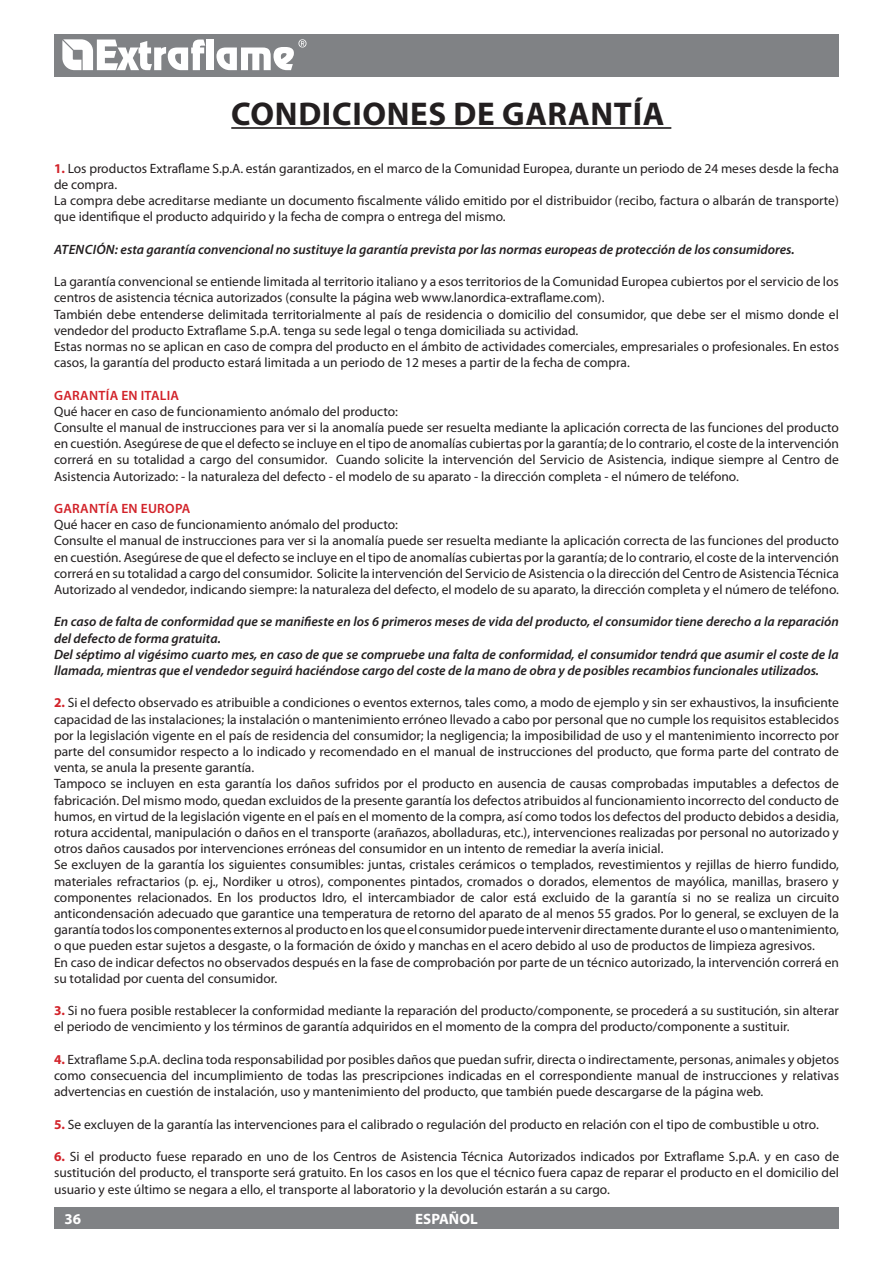
<style>
.page{position:relative;width:893px;height:1263px;background:#fff}
.page>*{position:absolute;margin:0;border:0;box-sizing:border-box;transform-origin:0 0}
.t1{font:700 33px "Myriad Pro";letter-spacing:.02em;color:#231f20}
.t2{font:700 15px "Myriad Pro";color:#fff}
.t3{font:13.5px/16.2px "Myriad Pro";color:#231f20}
.t4{font:italic 600 13.5px/16.2px "Myriad Pro";color:#231f20}
.t5{font:600 13.5px "Myriad Pro";letter-spacing:.02em;color:#d2232a}
.s1{font-weight:700;color:#d2232a}
</style>
<div class="page">
<div style="left:54px;top:34px;width:785px;height:43px;background:#808285"></div>
<div style="left:54px;top:1208px;width:785px;height:21px;background:#808285"></div>
<svg style="left:62px;top:39px;width:143px;height:31px"></svg>
<div style="left:207px;top:40px;width:7px;height:30px;background:#fff"></div>
<svg style="left:216px;top:39px;width:90px;height:31px"></svg>
<hr style="left:231px;top:127px;width:440px;height:2px;background:#231f20">
<h1 class="t1" style="left:231px;top:92px;width:435px">CONDICIONES DE GARANTÍA</h1>
<p class="t3" style="left:54px;top:160px;width:786px"><span class="s1">1.</span> Los productos Extraflame S.p.A. están garantizados, en el marco de la Comunidad Europea, durante un periodo de 24 meses desde la fecha de compra.<br>La compra debe acreditarse mediante un documento fiscalmente válido emitido por el distribuidor (recibo, factura o albarán de transporte) que identifique el producto adquirido y la fecha de compra o entrega del mismo.</p>
<p class="t4" style="left:54px;top:241px;width:742px">Atención: esta garantía convencional no sustituye la garantía prevista por las normas europeas de protección de los consumidores.</p>
<p class="t3" style="left:54px;top:273px;width:786px">La garantía convencional se entiende limitada al territorio italiano y a esos territorios de la Comunidad Europea cubiertos por el servicio de los centros de asistencia técnica autorizados (consulte la página web www.lanordica-extraflame.com).<br>También debe entenderse delimitada territorialmente al país de residencia o domicilio del consumidor, que debe ser el mismo donde el vendedor del producto Extraflame S.p.A. tenga su sede legal o tenga domiciliada su actividad.<br>Estas normas no se aplican en caso de compra del producto en el ámbito de actividades comerciales, empresariales o profesionales. En estos casos, la garantía del producto estará limitada a un periodo de 12 meses a partir de la fecha de compra.</p>
<p class="t5" style="left:54px;top:386px;width:127px">GARANTÍA EN ITALIA</p>
<p class="t3" style="left:54px;top:403px;width:786px">Qué hacer en caso de funcionamiento anómalo del producto:<br>Consulte el manual de instrucciones para ver si la anomalía puede ser resuelta mediante la aplicación correcta de las funciones del producto en cuestión. Asegúrese de que el defecto se incluye en el tipo de anomalías cubiertas por la garantía; de lo contrario, el coste de la intervención correrá en su totalidad a cargo del consumidor. Cuando solicite la intervención del Servicio de Asistencia, indique siempre al Centro de Asistencia Autorizado: - la naturaleza del defecto - el modelo de su aparato - la dirección completa - el número de teléfono.</p>
<p class="t5" style="left:54px;top:500px;width:138px">GARANTÍA EN EUROPA</p>
<p class="t3" style="left:54px;top:516px;width:786px">Qué hacer en caso de funcionamiento anómalo del producto:<br>Consulte el manual de instrucciones para ver si la anomalía puede ser resuelta mediante la aplicación correcta de las funciones del producto en cuestión. Asegúrese de que el defecto se incluye en el tipo de anomalías cubiertas por la garantía; de lo contrario, el coste de la intervención correrá en su totalidad a cargo del consumidor. Solicite la intervención del Servicio de Asistencia o la dirección del Centro de Asistencia Técnica Autorizado al vendedor, indicando siempre: la naturaleza del defecto, el modelo de su aparato, la dirección completa y el número de teléfono.</p>
<p class="t4" style="left:54px;top:613px;width:786px">En caso de falta de conformidad que se manifieste en los 6 primeros meses de vida del producto, el consumidor tiene derecho a la reparación del defecto de forma gratuita.<br>Del séptimo al vigésimo cuarto mes, en caso de que se compruebe una falta de conformidad, el consumidor tendrá que asumir el coste de la llamada, mientras que el vendedor seguirá haciéndose cargo del coste de la mano de obra y de posibles recambios funcionales utilizados.</p>
<p class="t3" style="left:54px;top:695px;width:787px"><span class="s1">2.</span> Si el defecto observado es atribuible a condiciones o eventos externos, tales como, a modo de ejemplo y sin ser exhaustivos, la insuficiente capacidad de las instalaciones; la instalación o mantenimiento erróneo llevado a cabo por personal que no cumple los requisitos establecidos por la legislación vigente en el país de residencia del consumidor; la negligencia; la imposibilidad de uso y el mantenimiento incorrecto por parte del consumidor respecto a lo indicado y recomendado en el manual de instrucciones del producto, que forma parte del contrato de venta, se anula la presente garantía.<br>Tampoco se incluyen en esta garantía los daños sufridos por el producto en ausencia de causas comprobadas imputables a defectos de fabricación. Del mismo modo, quedan excluidos de la presente garantía los defectos atribuidos al funcionamiento incorrecto del conducto de humos, en virtud de la legislación vigente en el país en el momento de la compra, así como todos los defectos del producto debidos a desidia, rotura accidental, manipulación o daños en el transporte (arañazos, abolladuras, etc.), intervenciones realizadas por personal no autorizado y otros daños causados por intervenciones erróneas del consumidor en un intento de remediar la avería inicial.<br>Se excluyen de la garantía los siguientes consumibles: juntas, cristales cerámicos o templados, revestimientos y rejillas de hierro fundido, materiales refractarios (p. ej., Nordiker u otros), componentes pintados, cromados o dorados, elementos de mayólica, manillas, brasero y componentes relacionados. En los productos Idro, el intercambiador de calor está excluido de la garantía si no se realiza un circuito anticondensación adecuado que garantice una temperatura de retorno del aparato de al menos 55 grados. Por lo general, se excluyen de la garantía todos los componentes externos al producto en los que el consumidor puede intervenir directamente durante el uso o mantenimiento, o que pueden estar sujetos a desgaste, o la formación de óxido y manchas en el acero debido al uso de productos de limpieza agresivos.<br>En caso de indicar defectos no observados después en la fase de comprobación por parte de un técnico autorizado, la intervención correrá en su totalidad por cuenta del consumidor.</p>
<p class="t3" style="left:54px;top:1002px;width:786px"><span class="s1">3.</span> Si no fuera posible restablecer la conformidad mediante la reparación del producto/componente, se procederá a su sustitución, sin alterar el periodo de vencimiento y los términos de garantía adquiridos en el momento de la compra del producto/componente a sustituir.</p>
<p class="t3" style="left:54px;top:1051px;width:787px;text-align:justify"><span class="s1">4.</span> Extraflame S.p.A. declina toda responsabilidad por posibles daños que puedan sufrir, directa o indirectamente, personas, animales y objetos como consecuencia del incumplimiento de todas las prescripciones indicadas en el correspondiente manual de instrucciones y relativas advertencias en cuestión de instalación, uso y mantenimiento del producto, que también puede descargarse de la página web.</p>
<p class="t3" style="left:54px;top:1116px;width:766px"><span class="s1">5.</span> Se excluyen de la garantía las intervenciones para el calibrado o regulación del producto en relación con el tipo de combustible u otro.</p>
<p class="t3" style="left:54px;top:1148px;width:787px;text-align:justify"><span class="s1">6.</span> Si el producto fuese reparado en uno de los Centros de Asistencia Técnica Autorizados indicados por Extraflame S.p.A. y en caso de sustitución del producto, el transporte será gratuito. En los casos en los que el técnico fuera capaz de reparar el producto en el domicilio del usuario y este último se negara a ello, el transporte al laboratorio y la devolución estarán a su cargo.</p>
<p class="t2" style="left:65px;top:1209px;width:18px">36</p>
<p class="t2" style="left:415px;top:1209px;width:64px">ESPAÑOL</p>
</div>
